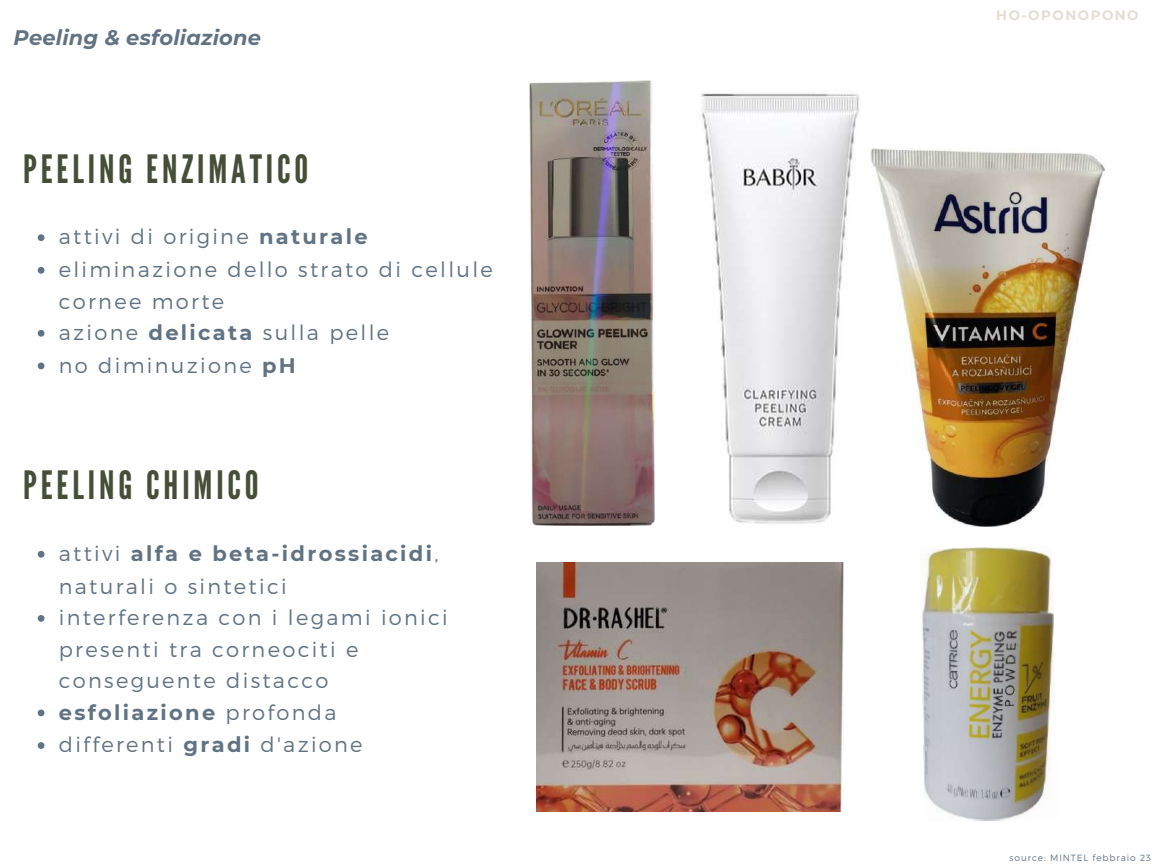
<style>
.page{position:relative;width:1152px;height:864px;background:#fff}
.page>*{position:absolute;margin:0;border:0;box-sizing:border-box;transform-origin:0 0}
.t1{font:39px "League Gothic";letter-spacing:.1em;color:#464e37}
.t2{font:300 21px/31.8px "Montserrat";letter-spacing:.11em;color:#617382}
.t3{font:italic 700 21px "Montserrat";letter-spacing:.01em;color:#617382}
.t4{font:700 13.5px "Montserrat";letter-spacing:.11em;color:#e3ded4}
.t5{font:300 9px "Montserrat";letter-spacing:.1em;color:#617382}
.s1{font-weight:700}
</style>
<div class="page">
<img style="left:537px;top:562px;width:307px;height:250px">
<img style="left:701px;top:92px;width:158px;height:432px">
<img style="left:870px;top:148px;width:234px;height:378px">
<img style="left:530px;top:80px;width:124px;height:446px">
<img style="left:920px;top:547px;width:134px;height:274px">
<svg style="left:38px;top:234px;width:6px;height:7px"></svg>
<svg style="left:38px;top:267px;width:6px;height:7px"></svg>
<svg style="left:38px;top:330px;width:6px;height:7px"></svg>
<svg style="left:38px;top:363px;width:6px;height:6px"></svg>
<svg style="left:38px;top:551px;width:6px;height:7px"></svg>
<svg style="left:38px;top:615px;width:6px;height:7px"></svg>
<svg style="left:38px;top:710px;width:6px;height:6px"></svg>
<svg style="left:38px;top:742px;width:6px;height:7px"></svg>
<p class="t3" style="left:14px;top:25px;width:249px">Peeling &amp; esfoliazione</p>
<h1 class="t1" style="left:23px;top:146px;width:287px">PEELING ENZIMATICO</h1>
<p class="t2" style="left:59px;top:220px;width:436px">attivi di origine <span class="s1">naturale </span>eliminazione dello strato di cellule cornee morte<br>azione <span class="s1">delicata</span> sulla pelle<br>no diminuzione <span class="s1">pH</span></p>
<h1 class="t1" style="left:23px;top:463px;width:237px">PEELING CHIMICO</h1>
<p class="t2" style="left:59px;top:537px;width:391px">attivi <span class="s1">alfa e beta-idrossiacidi</span>, naturali o sintetici<br>interferenza con i legami ionici presenti tra corneociti e conseguente distacco <span class="s1">esfoliazione</span> profonda differenti <span class="s1">gradi</span> d'azione</p>
<p class="t4" style="left:996px;top:7px;width:144px">HO-OPONOPONO</p>
<p class="t5" style="left:1010px;top:852px;width:143px">source: MINTEL febbraio 23</p>
</div>
